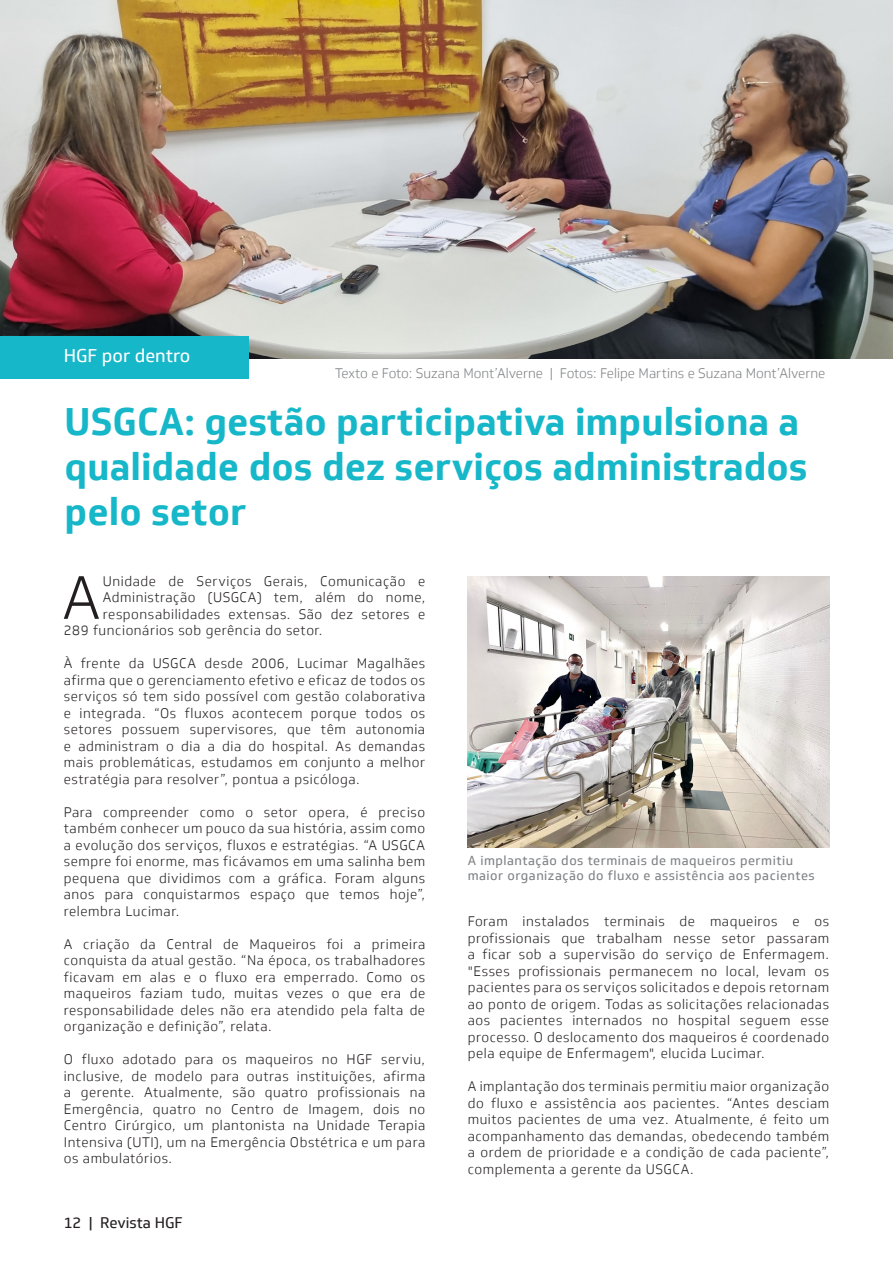
<style>
.page{position:relative;width:893px;height:1263px;background:#fff}
.page>*{position:absolute;margin:0;border:0;box-sizing:border-box;transform-origin:0 0}
.PARAGRAFO{font:300 59.85px "Soleto";color:#231f20}
.CHAMADO{font:700 37.5px/45px "Soleto";color:#16b7c9}
.CATEGORIA{font:18px "Soleto";color:#fff}
.t1{font:15px "Soleto";color:#231f20}
.PARAGRAFO-2{font:300 13.5px/16.5px "Soleto";letter-spacing:.04em;color:#231f20;text-align:justify}
.CRÉDITOS{font:300 13.5px "Soleto";color:#808285}
.LEGENDA_DE_IMAGEM{font:12.75px/15.3px "Soleto";letter-spacing:.04em;color:#808285}
</style>
<div class="page">
<img style="left:0;top:0;width:893px;height:358px">
<div style="left:0;top:336px;width:249px;height:42px;background:#16b7c9"></div>
<img style="left:468px;top:576px;width:361px;height:271px">
<p class="CATEGORIA" style="left:64px;top:345px;width:128px">HGF por dentro</p>
<p class="CRÉDITOS" style="left:335px;top:366px;width:492px">Texto e Foto: Suzana Mont’Alverne | Fotos: Felipe Martins e Suzana Mont’Alverne</p>
<p class="CHAMADO" style="left:65px;top:399px;width:745px">USGCA: gestão participativa impulsiona a qualidade dos dez serviços administrados pelo setor</p>
<p class="PARAGRAFO" style="left:62px;top:563px;width:40px">A</p>
<p class="PARAGRAFO-2" style="left:103px;top:573px;width:324px">Unidade de Serviços Gerais, Comunicação e</p>
<p class="PARAGRAFO-2" style="left:103px;top:589px;width:324px">Administração (USGCA) tem, além do nome,</p>
<p class="PARAGRAFO-2" style="left:103px;top:606px;width:324px">responsabilidades extensas. São dez setores e</p>
<p class="PARAGRAFO-2" style="left:64px;top:622px;width:260px">289 funcionários sob gerência do setor.</p>
<p class="PARAGRAFO-2" style="left:64px;top:655px;width:363px">À frente da USGCA desde 2006, Lucimar Magalhães afirma que o gerenciamento efetivo e eficaz de todos os serviços só tem sido possível com gestão colaborativa e integrada. “Os fluxos acontecem porque todos os setores possuem supervisores, que têm autonomia e administram o dia a dia do hospital. As demandas mais problemáticas, estudamos em conjunto a melhor estratégia para resolver”, pontua a psicóloga.</p>
<p class="PARAGRAFO-2" style="left:64px;top:804px;width:363px">Para compreender como o setor opera, é preciso também conhecer um pouco da sua história, assim como a evolução dos serviços, fluxos e estratégias. “A USGCA sempre foi enorme, mas ficávamos em uma salinha bem pequena que dividimos com a gráfica. Foram alguns anos para conquistarmos espaço que temos hoje”, relembra Lucimar.</p>
<p class="PARAGRAFO-2" style="left:64px;top:936px;width:363px">A criação da Central de Maqueiros foi a primeira conquista da atual gestão. “Na época, os trabalhadores ficavam em alas e o fluxo era emperrado. Como os maqueiros faziam tudo, muitas vezes o que era de responsabilidade deles não era atendido pela falta de organização e definição”, relata.</p>
<p class="PARAGRAFO-2" style="left:64px;top:1051px;width:363px">O fluxo adotado para os maqueiros no HGF serviu, inclusive, de modelo para outras instituições, afirma a gerente. Atualmente, são quatro profissionais na Emergência, quatro no Centro de Imagem, dois no Centro Cirúrgico, um plantonista na Unidade Terapia Intensiva (UTI), um na Emergência Obstétrica e um para os ambulatórios.</p>
<p class="t1" style="left:64px;top:1213px;width:120px">12 | Revista HGF</p>
<p class="LEGENDA_DE_IMAGEM" style="left:468px;top:853px;width:349px">A implantação dos terminais de maqueiros permitiu maior organização do fluxo e assistência aos pacientes</p>
<p class="PARAGRAFO-2" style="left:468px;top:913px;width:363px">Foram instalados terminais de maqueiros e os profissionais que trabalham nesse setor passaram a ficar sob a supervisão do serviço de Enfermagem. "Esses profissionais permanecem no local, levam os pacientes para os serviços solicitados e depois retornam ao ponto de origem. Todas as solicitações relacionadas aos pacientes internados no hospital seguem esse processo. O deslocamento dos maqueiros é coordenado pela equipe de Enfermagem", elucida Lucimar.</p>
<p class="PARAGRAFO-2" style="left:468px;top:1078px;width:363px">A implantação dos terminais permitiu maior organização do fluxo e assistência aos pacientes. “Antes desciam muitos pacientes de uma vez. Atualmente, é feito um acompanhamento das demandas, obedecendo também a ordem de prioridade e a condição de cada paciente”, complementa a gerente da USGCA.</p>
</div>
